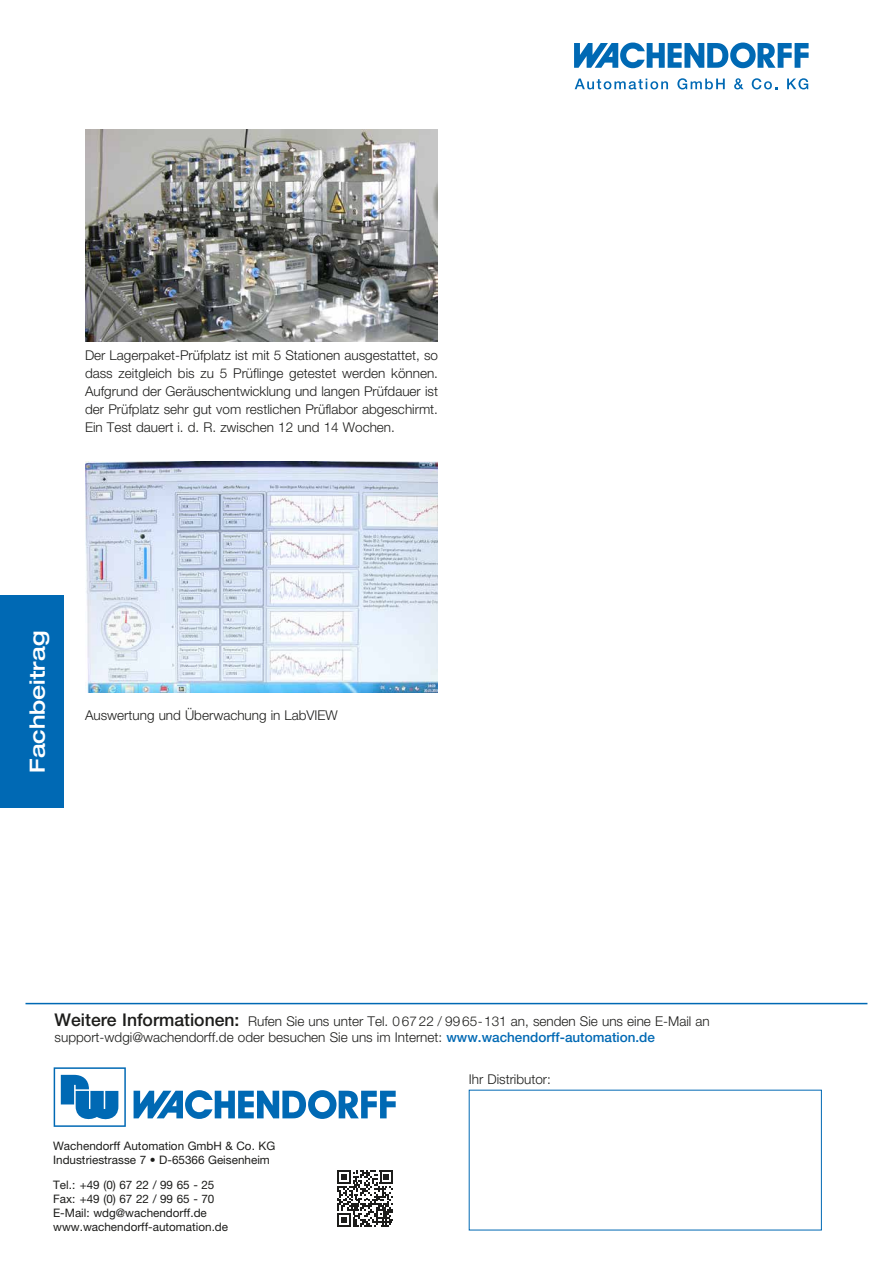
<style>
.page{position:relative;width:893px;height:1263px;background:#fff}
.page>*{position:absolute;margin:0;border:0;box-sizing:border-box;transform-origin:0 0}
.t1{font:500 expanded 21px "Helvetica Neue LT Pro";color:#fff}
.t2{font:300 13.5px/18px "Helvetica Neue LT Pro";color:#1d1d1b;text-align:justify}
.t3{font:11.7px/14.1px "Helvetica Neue LT Pro";color:#1d1d1b}
.s1{font-weight:500;font-size:17.55px}
.s2{font-weight:500;color:#0069b4}
</style>
<div class="page">
<svg style="left:574px;top:43px;width:235px;height:25px"></svg>
<svg style="left:575px;top:79px;width:93px;height:10px"></svg>
<svg style="left:677px;top:78px;width:48px;height:11px"></svg>
<svg style="left:734px;top:78px;width:10px;height:11px"></svg>
<svg style="left:752px;top:78px;width:25px;height:11px"></svg>
<svg style="left:787px;top:78px;width:21px;height:11px"></svg>
<div style="left:0;top:595px;width:64px;height:213px;background:#0069b4"></div>
<img style="left:85px;top:129px;width:353px;height:212px">
<img style="left:85px;top:462px;width:353px;height:230px">
<hr style="left:26px;top:1003px;width:841px;height:1px;background:#0069b4">
<svg style="left:134px;top:1090px;width:262px;height:29px"></svg>
<svg style="left:54px;top:1067px;width:72px;height:60px"></svg>
<svg style="left:337px;top:1170px;width:56px;height:56px"></svg>
<p class="t2" style="left:85px;top:346px;width:354px">Der Lagerpaket-Prüfplatz ist mit 5 Stationen ausgestattet, so dass zeitgleich bis zu 5 Prüflinge getestet werden können.<br>Aufgrund der Geräuschentwicklung und langen Prüfdauer ist der Prüfplatz sehr gut vom restlichen Prüflabor abgeschirmt.<br>Ein Test dauert i. d. R. zwischen 12 und 14 Wochen.</p>
<h1 class="t1" style="left:24px;top:773px;width:144px;rotate:-90deg">Fachbeitrag</h1>
<p class="t2" style="left:85px;top:706px;width:254px">Auswertung und Überwachung in LabVIEW</p>
<p class="t2" style="left:55px;top:1013px;width:657px;line-height:16.2px"><span class="s1">Weitere Informationen:</span> Rufen Sie uns unter Tel. 0 67 22 / 99 65-131 an, senden Sie uns eine E-Mail an support-wdgi@wachendorff.de oder besuchen Sie uns im Internet: <span class="s2">www.wachendorff-automation.de</span></p>
<p class="t3" style="left:53px;top:1139px;width:224px">Wachendorff Automation GmbH &amp; Co. KG<br>Industriestrasse 7 • D-65366 Geisenheim</p>
<p class="t3" style="left:53px;top:1177px;width:177px">Tel.: +49 (0) 67 22 / 99 65 - 25<br>Fax: +49 (0) 67 22 / 99 65 - 70<br>E-Mail: wdg@wachendorff.de www.wachendorff-automation.de</p>
<p class="t2" style="left:469px;top:1070px;width:84px">Ihr Distributor:</p>
</div>
